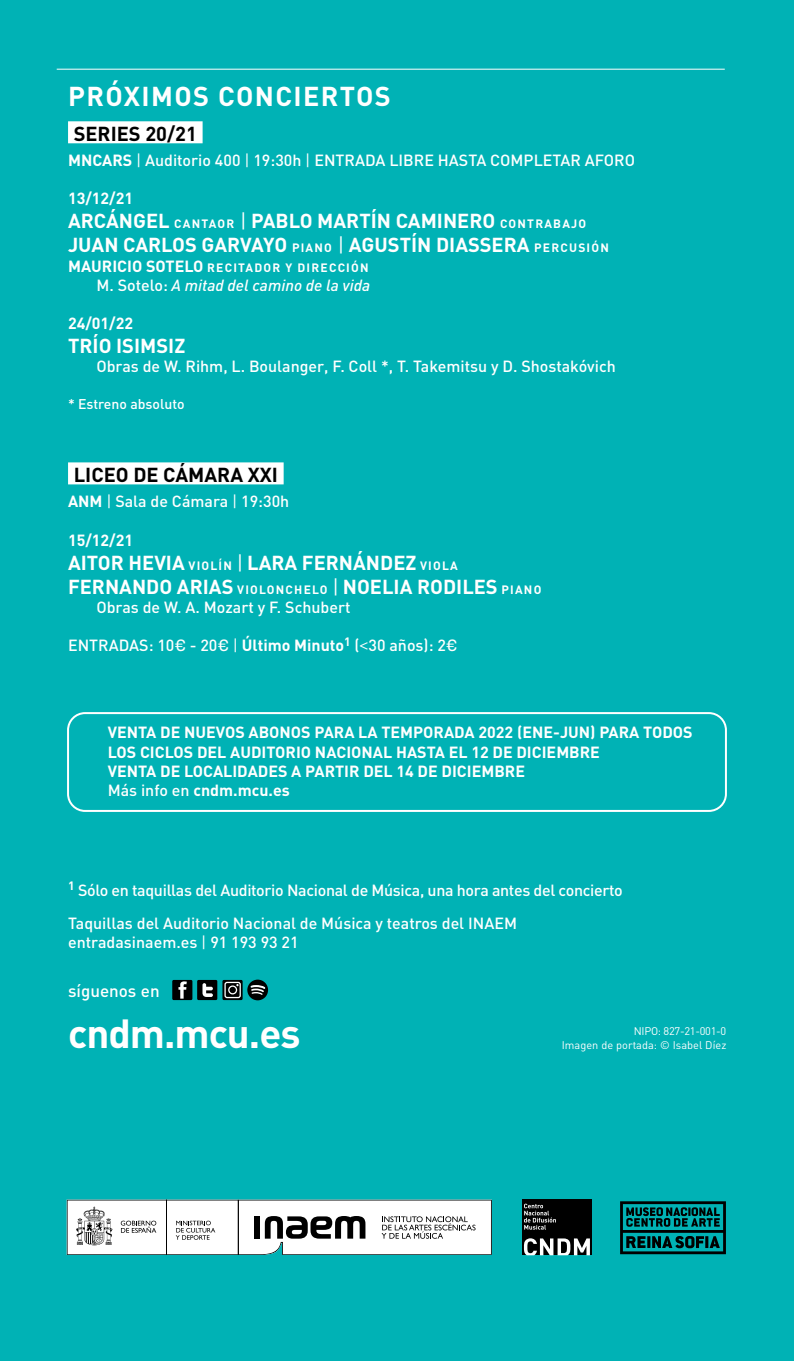
<style>
.page{position:relative;width:794px;height:1361px;background:#00b2b5}
.page>*{position:absolute;margin:0;border:0;box-sizing:border-box;transform-origin:0 0}
.t1{font:700 40.2px "DIN";letter-spacing:-.025em;color:#fff}
.t2{font:700 27px "DIN";letter-spacing:.05em;color:#fff}
.t3{font:700 20px/24px "DIN";color:#fff}
.t4{font:700 20px "DIN";color:#000}
.t5{font:500 17px "DIN";color:#fff}
.t6{font:500 16px "DIN";color:#fff}
.t7{font:700 16px/19.2px "DIN";color:#fff}
.t8{font:500 16px/33.6px "DIN";letter-spacing:-.02em;color:#fff}
.t9{font:italic 500 16px "DIN";color:#fff}
.t10{font:500 14px "DIN";color:#fff}
.t11{font:700 12px "DIN";letter-spacing:.1em;color:#fff}
.t12{font:11px "DIN";color:#fff}
.t13{font:11px "DIN";letter-spacing:-.025em;color:#fff}
.s1{font-weight:700}
.s2{font-weight:400}
.s3{font-size:12px}
.s4{font-size:16px}
.s5{font-style:normal}
.s6{font-family:"Flama Basic";font-weight:400}
.s7{font-weight:500}
</style>
<div class="page">
<hr style="left:57px;top:69px;width:668px;height:1px;background:#fff">
<div style="left:197px;top:980px;width:20px;height:20px;background:#000"></div>
<div style="left:222px;top:980px;width:21px;height:20px;background:#000"></div>
<svg style="left:202px;top:983px;width:11px;height:14px"></svg>
<div style="left:172px;top:980px;width:20px;height:20px;background:#000"></div>
<svg style="left:178px;top:981px;width:9px;height:17px"></svg>
<svg style="left:247px;top:979px;width:21px;height:21px"></svg>
<svg style="left:224px;top:981px;width:17px;height:18px"></svg>
<div style="left:522px;top:1199px;width:69px;height:56px;background:#000"></div>
<svg style="left:524px;top:1203px;width:32px;height:26px"></svg>
<svg style="left:524px;top:1238px;width:66px;height:17px"></svg>
<svg style="left:67px;top:1199px;width:425px;height:56px;background:#d6d8d8"></svg>
<svg style="left:620px;top:1201px;width:106px;height:53px"></svg>
<div style="left:67px;top:712px;width:660px;height:100px;border:2px solid #fff;border-radius:17px"></div>
<div style="left:68px;top:121px;width:135px;height:22px;background:#fff"></div>
<div style="left:68px;top:462px;width:216px;height:22px;background:#fff"></div>
<h2 class="t2" style="left:68px;top:78px;width:324px">PRÓXIMOS CONCIERTOS</h2>
<p class="t4" style="left:74px;top:121px;width:125px">SERIES 20/21</p>
<p class="t6" style="left:68px;top:150px;width:568px"><span class="s1">MNCARS</span> <span class="s2">|</span> Auditorio 400 <span class="s2">|</span> 19:30h <span class="s2">|</span> ENTRADA LIBRE HASTA COMPLETAR AFORO</p>
<p class="t7" style="left:68px;top:188px;width:67px">13/12/21</p>
<p class="t3" style="left:68px;top:208px;width:542px">ARCÁNGEL <span class="s3">CANTAOR</span> <span class="s2">|</span> PABLO MARTÍN CAMINERO <span class="s3">CONTRABAJO<br></span>JUAN CARLOS GARVAYO <span class="s3">PIANO</span> <span class="s2">|</span> AGUSTÍN DIASSERA <span class="s3">PERCUSIÓN</span></p>
<p class="t11" style="left:68px;top:259px;width:302px"><span class="s4">MAURICIO SOTELO</span> RECITADOR Y DIRECCIÓN</p>
<p class="t9" style="left:96px;top:275px;width:275px"><span class="s5">M. Sotelo:</span> A mitad del camino de la vida</p>
<p class="t7" style="left:68px;top:313px;width:67px">24/01/22</p>
<p class="t3" style="left:68px;top:333px;width:119px">TRÍO ISIMSIZ</p>
<p class="t6" style="left:96px;top:356px;width:521px">Obras de W. Rihm, L. Boulanger, F. Coll *, T. Takemitsu y D. Shostakóvich</p>
<p class="t10" style="left:68px;top:394px;width:118px">* Estreno absoluto</p>
<p class="t4" style="left:74px;top:462px;width:206px">LICEO DE CÁMARA XXI</p>
<p class="t6" style="left:68px;top:491px;width:223px"><span class="s1">ANM</span> <span class="s2">|</span> Sala de Cámara <span class="s2">|</span> 19:30h</p>
<p class="t7" style="left:68px;top:529px;width:67px">15/12/21</p>
<p class="t3" style="left:68px;top:549px;width:475px">AITOR HEVIA <span class="s3">VIOLÍN</span> <span class="s2">|</span> LARA FERNÁNDEZ <span class="s3">VIOLA<br></span>FERNANDO ARIAS <span class="s3">VIOLONCHELO</span> <span class="s2">|</span> NOELIA RODILES <span class="s3">PIANO</span></p>
<p class="t6" style="left:96px;top:597px;width:256px">Obras de W. A. Mozart y F. Schubert</p>
<p class="t6" style="left:68px;top:635px;width:391px">ENTRADAS: 10<span class="s6">€</span> - 20<span class="s6">€</span> <span class="s2">|</span> <span class="s1">Último Minuto</span><sup>1</sup> (<span class="s6">&lt;</span>30 años): 2<span class="s6">€</span></p>
<p class="t7" style="left:108px;top:722px;width:586px">VENTA DE NUEVOS ABONOS PARA LA TEMPORADA 2022 (ENE-JUN) PARA TODOS LOS CICLOS DEL AUDITORIO NACIONAL HASTA EL 12 DE DICIEMBRE<br>VENTA DE LOCALIDADES A PARTIR DEL 14 DE DICIEMBRE<br><span class="s7">Más info en</span> cndm.mcu.es</p>
<p class="t8" style="left:68px;top:872px;width:556px"><sup>1</sup> Sólo en taquillas del Auditorio Nacional de Música, una hora antes del concierto<br>Taquillas del Auditorio Nacional de Música y teatros del INAEM</p>
<p class="t6" style="left:68px;top:932px;width:232px">entradasinaem.es <span class="s2">|</span> 91 193 93 21</p>
<p class="t5" style="left:68px;top:979px;width:93px">síguenos en</p>
<h1 class="t1" style="left:68px;top:1007px;width:234px">cndm.mcu.es</h1>
<p class="t13" style="left:634px;top:1024px;width:94px">NIPO: 827-21-001-0</p>
<p class="t12" style="left:562px;top:1038px;width:166px">Imagen de portada: © Isabel Díez</p>
</div>
